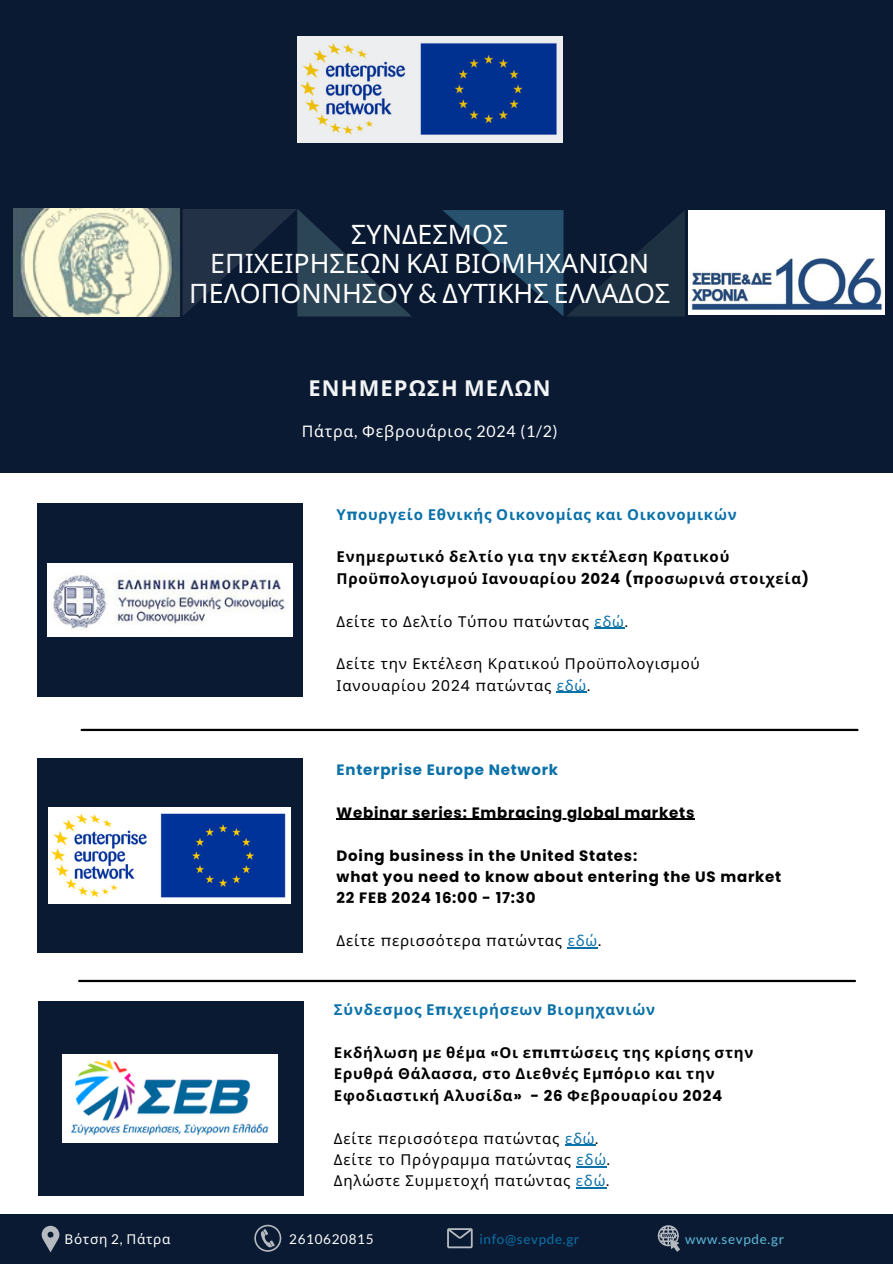
<style>
.page{position:relative;width:893px;height:1264px;background:#fff}
.page>*{position:absolute;margin:0;border:0;box-sizing:border-box;transform-origin:0 0}
.t1{font:26.7px/29.8px "Noto Sans";color:#fff;text-align:center}
.t2{font:700 21.9px "Noto Sans";letter-spacing:.05em;color:#f2f4f6}
.t3{font:15.9px "Noto Sans";letter-spacing:.05em;color:#fff}
.t4{font:15px/21.3px "Noto Sans";letter-spacing:.05em;color:#000}
.t5{font:700 15px/21.3px "Noto Sans";letter-spacing:.05em;color:#000}
.t6{font:700 15px/21.3px "Poppins";letter-spacing:.05em;color:#000}
.t7{font:700 15px "Noto Sans";letter-spacing:.05em;color:#0a71a9}
.t8{font:700 15px "Poppins";letter-spacing:.05em;color:#0a71a9}
.t9{font:13.5px "Lato";letter-spacing:.05em;color:#0a71a9}
.t10{font:13.5px "Lato";letter-spacing:.05em;color:#5eb9da}
.t11{font:13.5px "Noto Sans";letter-spacing:.05em;color:#fff}
.t12{font:13.5px "Lato";letter-spacing:.05em;color:#fff}
.s1{font-family:"Lato"}
.s2{font-family:"Poppins"}
.s3{color:#0a71a9}
</style>
<div class="page">
<div style="left:0;top:0;width:892px;height:472px;background:#0a1a32"></div>
<div style="left:38px;top:758px;width:264px;height:194px;background:#0a1a32"></div>
<img style="left:14px;top:208px;width:165px;height:108px">
<div style="left:0;top:1214px;width:892px;height:49px;background:#0a1a32"></div>
<svg style="left:254px;top:1224px;width:27px;height:27px"></svg>
<svg style="left:447px;top:1228px;width:25px;height:20px"></svg>
<svg style="left:657px;top:1225px;width:23px;height:26px"></svg>
<svg style="left:42px;top:1225px;width:17px;height:27px"></svg>
<div style="left:688px;top:210px;width:196px;height:105px;background:#fff"></div>
<svg style="left:442px;top:210px;width:242px;height:106px"></svg>
<svg style="left:183px;top:209px;width:228px;height:107px"></svg>
<div style="left:39px;top:1001px;width:264px;height:194px;background:#0a1a32"></div>
<hr style="left:79px;top:979px;width:775px;height:3px;background:#000">
<img style="left:688px;top:233px;width:195px;height:76px">
<img style="left:297px;top:36px;width:265px;height:106px">
<div style="left:38px;top:503px;width:264px;height:194px;background:#0a1a32"></div>
<hr style="left:82px;top:728px;width:775px;height:3px;background:#000">
<img style="left:48px;top:563px;width:244px;height:74px">
<hr style="left:336px;top:818px;width:359px;height:2px;background:#000">
<hr style="left:567px;top:947px;width:31px;height:1px;background:#0a71a9">
<img style="left:49px;top:807px;width:242px;height:96px">
<hr style="left:594px;top:627px;width:30px;height:2px;background:#0a71a9">
<hr style="left:556px;top:692px;width:31px;height:1px;background:#0a71a9">
<img style="left:62px;top:1054px;width:215px;height:88px">
<hr style="left:565px;top:1144px;width:30px;height:1px;background:#0a71a9">
<hr style="left:576px;top:1165px;width:31px;height:2px;background:#0a71a9">
<hr style="left:576px;top:1187px;width:30px;height:1px;background:#0a71a9">
<p class="t1" style="left:189px;top:218px;width:482px">ΣΥΝΔΕΣΜΟΣ<br>ΕΠΙΧΕΙΡΗΣΕΩΝ ΚΑΙ ΒΙΟΜΗΧΑΝΙΩΝ<br>ΠΕΛΟΠΟΝΝΗΣΟΥ <span class="s1">&amp;</span> ΔΥΤΙΚΗΣ ΕΛΛΑΔΟΣ</p>
<p class="t2" style="left:308px;top:373px;width:244px">ΕΝΗΜΕΡΩΣΗ ΜΕΛΩΝ</p>
<p class="t3" style="left:302px;top:420px;width:257px">Πάτρα<span class="s1">,</span> Φεβρουάριος <span class="s1">2024 (1/2)</span></p>
<h3 class="t7" style="left:336px;top:503px;width:401px">Υ<span class="s2">π</span>ουργείο Εθνικής Οικονομίας και Οικονομικών</h3>
<h3 class="t5" style="left:336px;top:546px;width:474px">Ενημερωτικό δελτίο για την εκτέλεση Κρατικού<br>Προϋ<span class="s2">π</span>ολογισμού Ιανουαρίου <span class="s2">2024 (π</span>ροσωρινά στοιχεία<span class="s2">)</span></h3>
<h4 class="t4" style="left:336px;top:610px;width:293px">Δείτε το Δελτίο Τύ<span class="s2">π</span>ου <span class="s2">π</span>ατώντας <span class="s3">εδώ</span><span class="s2">.</span></h4>
<h4 class="t4" style="left:336px;top:653px;width:364px">Δείτε την Εκτέλεση Κρατικού Προϋ<span class="s2">π</span>ολογισμού<br>Ιανουαρίου <span class="s2">2024 π</span>ατώντας <span class="s3">εδώ</span><span class="s2">.</span></h4>
<p class="t8" style="left:336px;top:759px;width:223px">Enterprise Europe Network</p>
<p class="t6" style="left:336px;top:801px;width:359px">Webinar series: Embracing global markets</p>
<h1 class="t6" style="left:336px;top:844px;width:446px">Doing business in the United States:<br>what you need to know about entering the US market<br>22 FEB 2024 16:00 - 17:30</h1>
<h2 class="t4" style="left:336px;top:929px;width:266px">Δείτε <span class="s2">π</span>ερισσότερα <span class="s2">π</span>ατώντας <span class="s3">εδώ</span><span class="s2">.</span></h2>
<h3 class="t7" style="left:334px;top:999px;width:322px">Σύνδεσμος Ε<span class="s2">π</span>ιχειρήσεων Βιομηχανιών</h3>
<h3 class="t5" style="left:334px;top:1041px;width:421px">Εκδήλωση με θέμα <span class="s2">«</span>Οι ε<span class="s2">π</span>ι<span class="s2">π</span>τώσεις της κρίσης στην<br>Ερυθρά Θάλασσα<span class="s2">,</span> στο Διεθνές Εμ<span class="s2">π</span>όριο και την<br>Εφοδιαστική Αλυσίδα<span class="s2">» - 26</span> Φεβρουαρίου <span class="s2">2024</span></h3>
<h3 class="t4" style="left:334px;top:1126px;width:277px">Δείτε <span class="s2">π</span>ερισσότερα <span class="s2">π</span>ατώντας <span class="s3">εδώ</span><span class="s2">.<br></span>Δείτε το Πρόγραμμα <span class="s2">π</span>ατώντας <span class="s3">εδώ</span><span class="s2">.<br></span>Δηλώστε Συμμετοχή <span class="s2">π</span>ατώντας <span class="s3">εδώ</span><span class="s2">.</span></h3>
<p class="t11" style="left:65px;top:1228px;width:107px">Βότση <span class="s1">2,</span> Πάτρα</p>
<p class="t12" style="left:289px;top:1230px;width:86px">2610620815</p>
<p class="t9" style="left:479px;top:1230px;width:101px">info@sevpde.gr</p>
<p class="t10" style="left:685px;top:1230px;width:101px">www.sevpde.gr</p>
</div>
